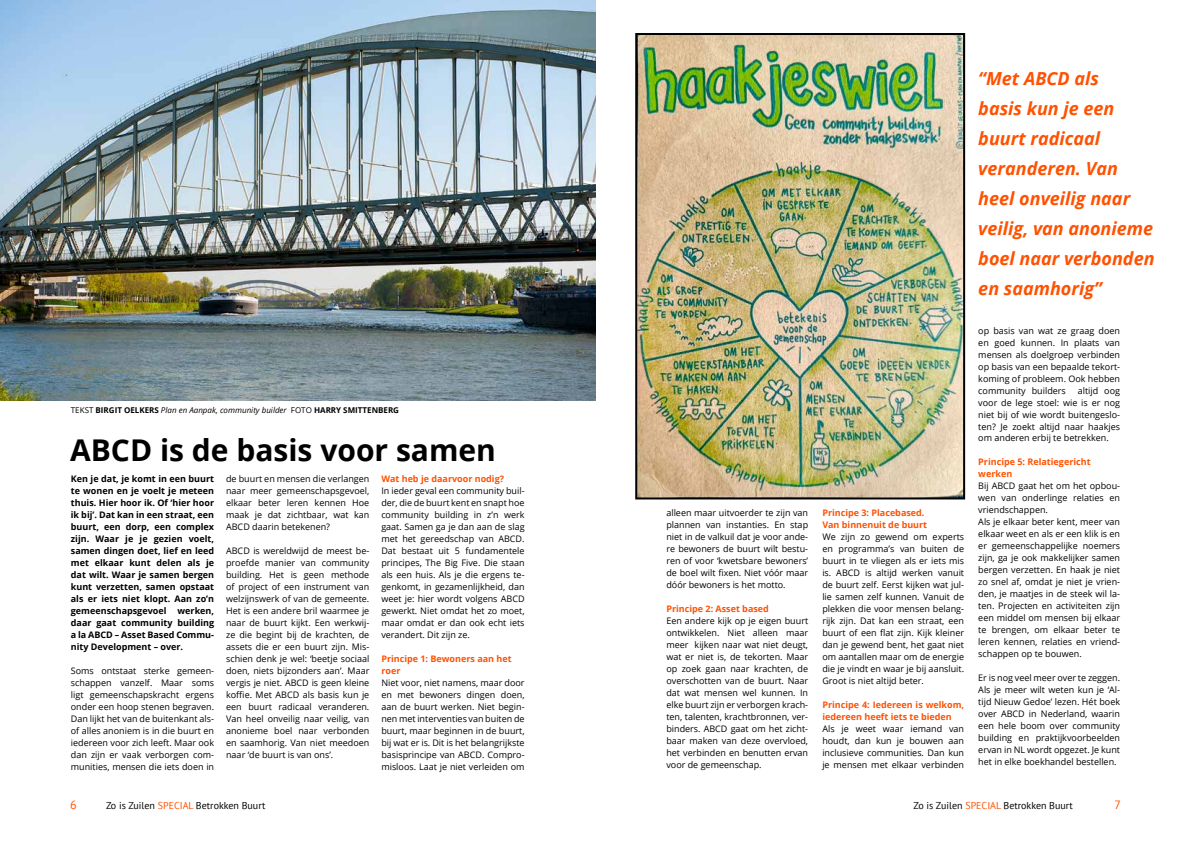
<style>
.page{position:relative;width:1191px;height:842px;background:#fff}
.page>*{position:absolute;margin:0;border:0;box-sizing:border-box;transform-origin:0 0}
.t1{font:700 30px "Open Sans";color:#000}
.t2{font:italic 700 18px/30px "Open Sans";color:#ff5100}
.t3{font:12px "PT Sans";color:#ff5100}
.t4{font:10px "PT Sans";color:#000}
.t5{font:9px/12px "Open Sans";color:#000;text-align:justify}
.t6{font:700 9px/12px "Open Sans";color:#000;text-align:justify}
.t7{font:700 9px/12px "Open Sans";color:#ff5100}
.t8{font:700 8px "Open Sans";color:#000}
.s1{font-weight:400}
.s2{font-weight:400;font-style:italic}
.s3{color:#ff5100}
</style>
<div class="page">
<img style="left:638px;top:36px;width:324px;height:460px">
<div style="left:635px;top:33px;width:330px;height:466px;border:2px solid #000"></div>
<img style="left:0;top:0;width:595px;height:401px">
<p class="t8" style="left:71px;top:405px;width:330px"><span class="s1">TEKST</span> BIRGIT OELKERS <span class="s2">Plan en Aanpak, community builder</span> <span class="s1">FOTO</span> HARRY SMITTENBERG</p>
<h1 class="t1" style="left:70px;top:429px;width:427px">ABCD is de basis voor samen</h1>
<p class="t6" style="left:71px;top:472px;width:145px">Ken je dat, je komt in een buurt te wonen en je voelt je meteen thuis. Hier hoor ik. Of ‘hier hoor ik bij’. Dat kan in een straat, een buurt, een dorp, een complex zijn. Waar je je gezien voelt, samen dingen doet, lief en leed met elkaar kunt delen als je dat wilt. Waar je samen bergen kunt verzetten, samen opstaat als er iets niet klopt. Aan zo’n gemeenschapsgevoel werken, daar gaat community building a la ABCD – Asset Based Commu&shy;nity Development – over.</p>
<p class="t5" style="left:71px;top:664px;width:145px">Soms ontstaat sterke gemeen&shy;schappen vanzelf. Maar soms ligt gemeenschapskracht ergens onder een hoop stenen begraven.<br>Dan lijkt het van de buitenkant als&shy;of alles anoniem is in die buurt en iedereen voor zich leeft. Maar ook dan zijn er vaak verborgen com&shy;munities, mensen die iets doen in</p>
<p class="t5" style="left:226px;top:472px;width:145px">de buurt en mensen die verlangen naar meer gemeenschapsgevoel, elkaar beter leren kennen Hoe maak je dat zichtbaar, wat kan ABCD daarin betekenen?</p>
<p class="t5" style="left:226px;top:544px;width:145px">ABCD is wereldwijd de meest be&shy;proefde manier van community building. Het is geen methode of project of een instrument van welzijnswerk of van de gemeente.<br>Het is een andere bril waarmee je naar de buurt kijkt. Een werkwij&shy;ze die begint bij de krachten, de assets die er een buurt zijn. Mis&shy;schien denk je wel: ‘beetje sociaal doen, niets bijzonders aan’. Maar vergis je niet. ABCD is geen kleine koffie. Met ABCD als basis kun je een buurt radicaal veranderen.<br>Van heel onveilig naar veilig, van anonieme boel naar verbonden en saamhorig. Van niet meedoen naar ‘de buurt is van ons’.</p>
<h3 class="t3" style="left:70px;top:797px;width:8px">6</h3>
<p class="t4" style="left:106px;top:799px;width:161px">Zo is Zuilen <span class="s3">SPECIAL</span> Betrokken Buurt</p>
<p class="t7" style="left:381px;top:472px;width:124px">Wat heb je daarvoor nodig?</p>
<p class="t5" style="left:381px;top:484px;width:145px">In ieder geval een community buil&shy;der, die de buurt kent en snapt hoe community building in z’n werk gaat. Samen ga je dan aan de slag met het gereedschap van ABCD.<br>Dat bestaat uit 5 fundamentele principes, The Big Five. Die staan als een huis. Als je die ergens te&shy;genkomt, in gezamenlijkheid, dan weet je: hier wordt volgens ABCD gewerkt. Niet omdat het zo moet, maar omdat er dan ook echt iets verandert. Dit zijn ze.</p>
<p class="t7" style="left:381px;top:652px;width:132px">Principe 1: Bewoners aan het roer</p>
<p class="t5" style="left:381px;top:676px;width:145px">Niet voor, niet namens, maar door en met bewoners dingen doen, aan de buurt werken. Niet begin&shy;nen met interventies van buiten de buurt, maar beginnen in de buurt, bij wat er is. Dit is het belangrijkste basisprincipe van ABCD. Compro&shy;misloos. Laat je niet verleiden om</p>
<p class="t5" style="left:666px;top:506px;width:143px">alleen maar uitvoerder te zijn van plannen van instanties. En stap niet in de valkuil dat je voor ande&shy;re bewoners de buurt wilt bestu&shy;ren of voor ‘kwetsbare bewoners’ de boel wilt fixen. Niet vóór maar dóór bewoners is het motto.</p>
<p class="t7" style="left:666px;top:602px;width:104px">Principe 2: Asset based</p>
<p class="t5" style="left:666px;top:614px;width:143px">Een andere kijk op je eigen buurt ontwikkelen. Niet alleen maar meer kijken naar wat niet deugt, wat er niet is, de tekorten. Maar op zoek gaan naar krachten, de overschotten van de buurt. Naar dat wat mensen wel kunnen. In elke buurt zijn er verborgen krach&shy;ten, talenten, krachtbronnen, ver&shy;binders. ABCD gaat om het zicht&shy;baar maken van deze overvloed, het verbinden en benutten ervan voor de gemeenschap.</p>
<p class="t7" style="left:822px;top:506px;width:106px">Principe 3: Placebased.<br>Van binnenuit de buurt</p>
<p class="t5" style="left:822px;top:530px;width:143px">We zijn zo gewend om experts en programma’s van buiten de buurt in te vliegen als er iets mis is. ABCD is altijd werken vanuit de buurt zelf. Eerst kijken wat jul&shy;lie samen zelf kunnen. Vanuit de plekken die voor mensen belang&shy;rijk zijn. Dat kan een straat, een buurt of een flat zijn. Kijk kleiner dan je gewend bent, het gaat niet om aantallen maar om de energie die je vindt en waar je bij aansluit.<br>Groot is niet altijd beter.</p>
<p class="t7" style="left:822px;top:698px;width:143px">Principe 4: Iedereen is welkom, iedereen heeft iets te bieden</p>
<p class="t5" style="left:822px;top:722px;width:143px">Als je weet waar iemand van houdt, dan kun je bouwen aan inclusieve communities. Dan kun je mensen met elkaar verbinden</p>
<h2 class="t2" style="left:978px;top:63px;width:178px">“Met ABCD als<br>basis kun je een buurt radicaal veranderen. Van heel onveilig naar veilig, van anonieme boel naar verbonden en saamhorig”</h2>
<p class="t5" style="left:978px;top:324px;width:143px">op basis van wat ze graag doen en goed kunnen. In plaats van mensen als doelgroep verbinden op basis van een bepaalde tekort&shy;koming of probleem. Ook hebben community builders</p>
<p class="t5" style="left:978px;top:384px;width:143px;text-indent:99px">altijd oog voor de lege stoel: wie is er nog niet bij of wie wordt buitengeslo&shy;ten? Je zoekt altijd naar haakjes om anderen erbij te betrekken.</p>
<p class="t7" style="left:978px;top:456px;width:114px">Principe 5: Relatiegericht werken</p>
<p class="t5" style="left:978px;top:480px;width:143px;text-align:left">Bij ABCD gaat het om het opbou&shy;wen van onderlinge relaties en vriendschappen.<br>Als je elkaar beter kent, meer van elkaar weet en als er een klik is en er gemeenschappelijke noemers zijn, ga je ook makkelijker samen bergen verzetten. En haak je niet zo snel af, omdat je niet je vrien&shy;den, je maatjes in de steek wil la&shy;ten. Projecten en activiteiten zijn een middel om mensen bij elkaar te brengen, om elkaar beter te leren kennen, relaties en vriend&shy;schappen op te bouwen.</p>
<p class="t5" style="left:978px;top:672px;width:143px">Er is nog veel meer over te zeggen.<br>Als je meer wilt weten kun je ‘Al&shy;tijd Nieuw Gedoe’ lezen. Hét boek over ABCD in Nederland, waarin een hele boom over community building en praktijkvoorbeelden ervan in NL wordt opgezet. Je kunt het in elke boekhandel bestellen.</p>
<p class="t4" style="left:913px;top:799px;width:161px">Zo is Zuilen <span class="s3">SPECIAL</span> Betrokken Buurt</p>
<h3 class="t3" style="left:1114px;top:797px;width:8px">7</h3>
</div>
